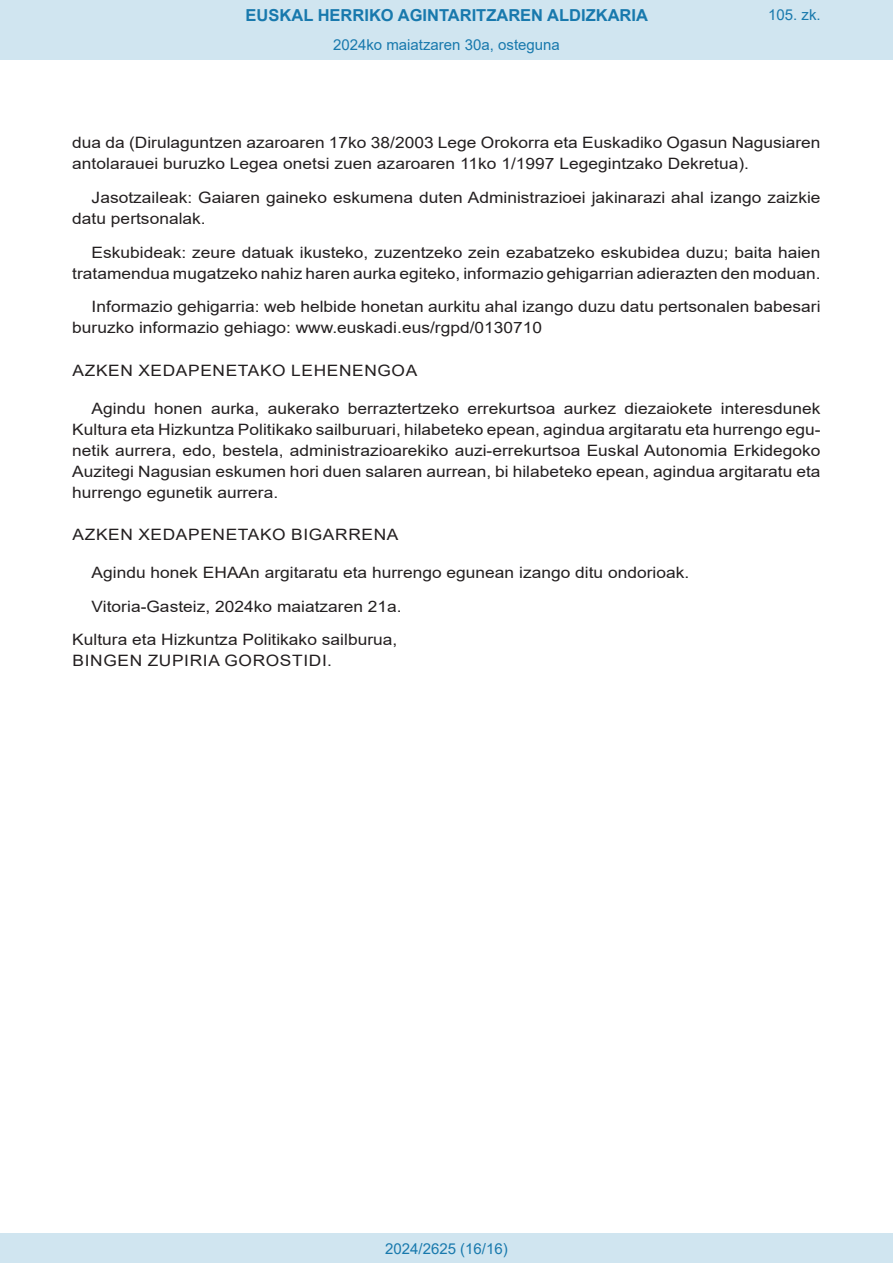
<style>
.page{position:relative;width:893px;height:1263px;background:#fff}
.page>*{position:absolute;margin:0;border:0;box-sizing:border-box;transform-origin:0 0}
.t1{font:700 16.5px "Arial";color:#1879ad}
.BOPVDetalle{font:15.6px/21px "Arial";color:#231f20;scale:1.11 1}
.BOPVDisposicion{font:15.6px "Arial";letter-spacing:.035em;color:#231f20;scale:1.11 1}
.BOPVFirmaPuesto{font:15.6px "Arial";color:#231f20;scale:1.11 1}
.BOPVFirmaLugFec{font:15.6px "Arial";color:#231f20;scale:1.11 1}
.BOPVFirmaNombre{font:15.6px "Arial";letter-spacing:.035em;color:#231f20;scale:1.11 1}
.Paginacion_Centro{font:15px "Arial";color:#1879ad}
</style>
<div class="page">
<div style="left:0;top:0;width:893px;height:60px;background:#d0e5f0"></div>
<div style="left:0;top:1233px;width:893px;height:30px;background:#d0e5f0"></div>
<p class="t1" style="left:246px;top:3px;width:404px">EUSKAL HERRIKO AGINTARITZAREN ALDIZKARIA</p>
<p class="Paginacion_Centro" style="left:333px;top:35px;width:228px">2024ko maiatzaren 30a, osteguna</p>
<p class="Paginacion_Centro" style="left:768px;top:5px;width:54px">105. zk.</p>
<p class="BOPVDetalle" style="left:72px;top:132px;width:676px">dua da (Dirulaguntzen azaroaren 17ko 38/2003 Lege Orokorra eta Euskadiko Ogasun Nagusiaren antolarauei buruzko Legea onetsi zuen azaroaren 11ko 1/1997 Legegintzako Dekretua).</p>
<p class="BOPVDetalle" style="left:72px;top:187px;width:676px;text-indent:19px">Jasotzaileak: Gaiaren gaineko eskumena duten Administrazioei jakinarazi ahal izango zaizkie datu pertsonalak.</p>
<p class="BOPVDetalle" style="left:72px;top:242px;width:676px;text-align:right">Eskubideak: zeure datuak ikusteko, zuzentzeko zein ezabatzeko eskubidea duzu; baita haien tratamendua mugatzeko nahiz haren aurka egiteko, informazio gehigarrian adierazten den moduan.</p>
<p class="BOPVDetalle" style="left:72px;top:296px;width:676px;text-indent:19px">Informazio gehigarria: web helbide honetan aurkitu ahal izango duzu datu pertsonalen babesari buruzko informazio gehiago: www.euskadi.eus/rgpd/0130710</p>
<p class="BOPVDisposicion" style="left:73px;top:359px;width:312px">AZKEN XEDAPENETAKO LEHENENGOA</p>
<p class="BOPVDetalle" style="left:72px;top:398px;width:676px;text-align:justify;text-indent:19px">Agindu honen aurka, aukerako berraztertzeko errekurtsoa aurkez diezaiokete interesdunek Kultura eta Hizkuntza Politikako sailburuari, hilabeteko epean, agindua argitaratu eta hurrengo egu&shy;netik aurrera, edo, bestela, administrazioarekiko auzi-errekurtsoa Euskal Autonomia Erkidegoko Auzitegi Nagusian eskumen hori duen salaren aurrean, bi hilabeteko epean, agindua argitaratu eta hurrengo egunetik aurrera.</p>
<p class="BOPVDisposicion" style="left:73px;top:524px;width:295px">AZKEN XEDAPENETAKO BIGARRENA</p>
<p class="BOPVDetalle" style="left:92px;top:562px;width:540px">Agindu honek EHAAn argitaratu eta hurrengo egunean izango ditu ondorioak.</p>
<p class="BOPVFirmaLugFec" style="left:92px;top:595px;width:281px">Vitoria-Gasteiz, 2024ko maiatzaren 21a.</p>
<p class="BOPVFirmaPuesto" style="left:72px;top:629px;width:294px">Kultura eta Hizkuntza Politikako sailburua,</p>
<p class="BOPVFirmaNombre" style="left:73px;top:650px;width:235px">BINGEN ZUPIRIA GOROSTIDI.</p>
<p class="Paginacion_Centro" style="left:385px;top:1238px;width:124px">2024/2625 (16/16)</p>
</div>
